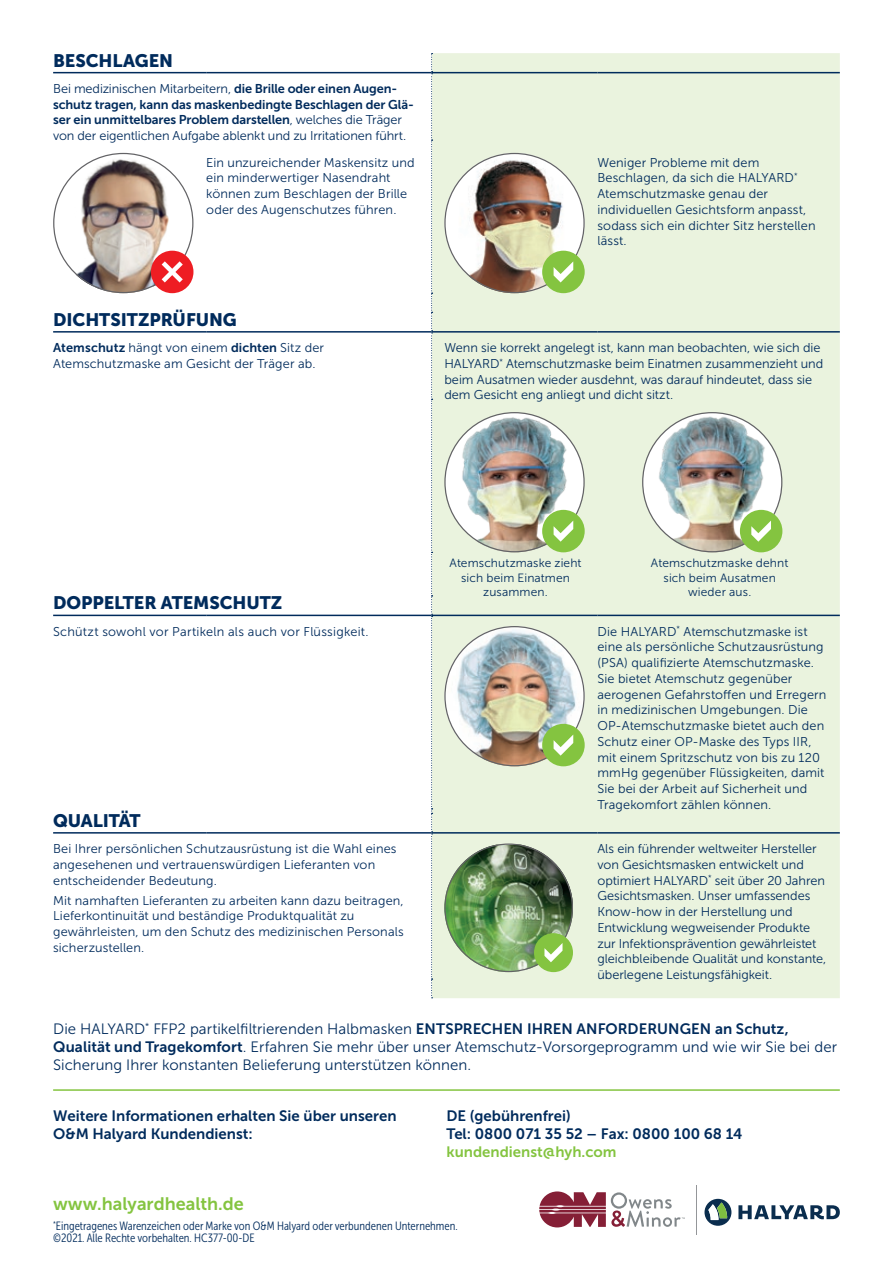
<style>
.page{position:relative;width:893px;height:1263px;background:#fff}
.page>*{position:absolute;margin:0;border:0;box-sizing:border-box;transform-origin:0 0}
.t1{font:18px "Museo Sans 900";letter-spacing:-.005em;color:#002b5c}
.t2{font:18px "Museo Sans 700";color:#84c440}
.t3{font:15px/18px "Museo Sans 300";letter-spacing:.005em;color:#002b5c}
.t4{font:15px/18px "Museo Sans 700";color:#002b5c}
.t5{font:15px "Museo Sans 700";color:#84c440}
.t6{font:12.75px/15.8px "Museo Sans 300";letter-spacing:.005em;color:#002b5c}
.t7{font:12.75px/15.8px "Museo Sans 700";letter-spacing:-.01em;color:#002b5c}
.t8{font:12px/12px "Museo Sans Cond 300";color:#002b5c}
.t9{font:12px/14.2px "Museo Sans 300";letter-spacing:.01em;color:#002b5c;text-align:center}
.s1{font-family:"Museo Sans 700"}
.s2{font-family:"Museo Sans 300"}
</style>
<div class="page">
<svg style="left:704px;top:1199px;width:27px;height:27px"></svg>
<svg style="left:738px;top:1205px;width:102px;height:14px"></svg>
<hr style="left:696px;top:1186px;width:1px;height:49px;background:#949699">
<svg style="left:539px;top:1191px;width:146px;height:36px"></svg>
<hr style="left:53px;top:1089px;width:787px;height:2px;background:#84c440">
<div style="left:433px;top:53px;width:407px;height:945px;background:#eaf3de"></div>
<svg style="left:431px;top:53px;width:2px;height:945px;background:#c9d4d3"></svg>
<hr style="left:53px;top:72px;width:153px;height:1px;background:#002b5c">
<hr style="left:206px;top:72px;width:226px;height:1px;background:#002b5c">
<hr style="left:432px;top:72px;width:165px;height:1px;background:#002b5c">
<hr style="left:597px;top:72px;width:243px;height:1px;background:#002b5c">
<hr style="left:53px;top:331px;width:153px;height:2px;background:#002b5c">
<hr style="left:206px;top:331px;width:226px;height:2px;background:#002b5c">
<hr style="left:432px;top:331px;width:165px;height:2px;background:#002b5c">
<hr style="left:597px;top:331px;width:243px;height:2px;background:#002b5c">
<hr style="left:53px;top:615px;width:153px;height:1px;background:#002b5c">
<hr style="left:206px;top:615px;width:226px;height:1px;background:#002b5c">
<hr style="left:432px;top:615px;width:165px;height:1px;background:#002b5c">
<hr style="left:597px;top:615px;width:243px;height:1px;background:#002b5c">
<hr style="left:53px;top:832px;width:153px;height:2px;background:#002b5c">
<hr style="left:206px;top:832px;width:226px;height:2px;background:#002b5c">
<hr style="left:432px;top:832px;width:165px;height:2px;background:#002b5c">
<hr style="left:597px;top:832px;width:243px;height:2px;background:#002b5c">
<img style="left:53px;top:153px;width:140px;height:140px;border-radius:70px">
<div style="left:151px;top:251px;width:42px;height:42px;background:#ee1d23;border-radius:50%"></div>
<svg style="left:161px;top:257px;width:27px;height:30px"></svg>
<img style="left:444px;top:153px;width:141px;height:140px;border-radius:70px">
<div style="left:542px;top:251px;width:43px;height:42px;background:#84c440;border-radius:50%"></div>
<svg style="left:554px;top:262px;width:19px;height:20px"></svg>
<img style="left:444px;top:412px;width:141px;height:140px;border-radius:70px">
<div style="left:542px;top:510px;width:43px;height:42px;background:#84c440;border-radius:50%"></div>
<svg style="left:554px;top:521px;width:19px;height:21px"></svg>
<img style="left:642px;top:412px;width:140px;height:140px;border-radius:70px">
<div style="left:740px;top:510px;width:42px;height:42px;background:#84c440;border-radius:50%"></div>
<svg style="left:751px;top:521px;width:20px;height:21px"></svg>
<img style="left:444px;top:626px;width:141px;height:140px;border-radius:70px">
<div style="left:542px;top:724px;width:43px;height:42px;background:#84c440;border-radius:50%"></div>
<svg style="left:554px;top:735px;width:19px;height:21px"></svg>
<img style="left:444px;top:844px;width:129px;height:128px">
<div style="left:534px;top:933px;width:39px;height:39px;background:#84c440;border-radius:50%"></div>
<svg style="left:544px;top:943px;width:18px;height:19px"></svg>
<h1 class="t1" style="left:53px;top:50px;width:122px">BESCHLAGEN</h1>
<p class="t6" style="left:53px;top:81px;width:346px">Bei medizinischen Mitarbeitern, <span class="s1">die Brille oder einen Augen-</span></p>
<p class="t7" style="left:53px;top:96px;width:362px">schutz tragen, kann das maskenbedingte Beschlagen der Glä&shy;ser ein unmittelbares Problem darstellen<span class="s2">, welches die Träger</span></p>
<p class="t6" style="left:206px;top:123px;width:210px;line-height:26.5px;text-indent:-153px">von der eigentlichen Aufgabe ablenkt und zu Irritationen führt.<br>Ein unzureichender Maskensitz und</p>
<p class="t6" style="left:206px;top:170px;width:202px">ein minderwertiger Nasendraht können zum Beschlagen der Brille oder des Augenschutzes führen.</p>
<p class="t6" style="left:597px;top:154px;width:220px">Weniger Probleme mit dem<br>Beschlagen, da sich die HALYARD<sup>*<br></sup>Atemschutzmaske genau der individuellen Gesichtsform anpasst, sodass sich ein dichter Sitz herstellen lässt.</p>
<h1 class="t1" style="left:53px;top:309px;width:185px">DICHTSITZPRÜFUNG</h1>
<p class="t6" style="left:53px;top:340px;width:272px"><span class="s1">Atemschutz</span> hängt von einem <span class="s1">dichten</span> Sitz der<br>Atemschutzmaske am Gesicht der Träger ab.</p>
<p class="t6" style="left:444px;top:340px;width:380px">Wenn sie korrekt angelegt ist, kann man beobachten, wie sich die HALYARD<sup>*</sup> Atemschutzmaske beim Einatmen zusammenzieht und beim Ausatmen wieder ausdehnt, was darauf hindeutet, dass sie dem Gesicht eng anliegt und dicht sitzt.</p>
<p class="t9" style="left:450px;top:556px;width:133px">Atemschutzmaske zieht sich beim Einatmen zusammen.</p>
<p class="t9" style="left:651px;top:556px;width:139px">Atemschutzmaske dehnt sich beim Ausatmen wieder aus.</p>
<h1 class="t1" style="left:53px;top:593px;width:231px">DOPPELTER ATEMSCHUTZ</h1>
<p class="t6" style="left:53px;top:623px;width:317px">Schützt sowohl vor Partikeln als auch vor Flüssigkeit.</p>
<p class="t6" style="left:597px;top:623px;width:231px">Die HALYARD<sup>*</sup> Atemschutzmaske ist eine als persönliche Schutzausrüstung (PSA) qualifizierte Atemschutzmaske.<br>Sie bietet Atemschutz gegenüber aerogenen Gefahrstoffen und Erregern in medizinischen Umgebungen. Die OP-Atemschutzmaske bietet auch den Schutz einer OP- Maske des Typs IIR, mit einem Spritzschutz von bis zu 120 mmHg gegenüber Flüssigkeiten, damit Sie bei der Arbeit auf Sicherheit und Tragekomfort zählen können.</p>
<h1 class="t1" style="left:53px;top:810px;width:89px">QUALITÄT</h1>
<p class="t6" style="left:53px;top:841px;width:345px">Bei Ihrer persönlichen Schutzausrüstung ist die Wahl eines angesehenen und vertrauenswürdigen Lieferanten von entscheidender Bedeutung.</p>
<p class="t6" style="left:53px;top:892px;width:352px">Mit namhaften Lieferanten zu arbeiten kann dazu beitragen, Lieferkontinuität und beständige Produktqualität zu gewährleisten, um den Schutz des medizinischen Personals sicherzustellen.</p>
<p class="t6" style="left:597px;top:841px;width:230px">Als ein führender weltweiter Hersteller von Gesichtsmasken entwickelt und optimiert HALYARD<sup>*</sup> seit über 20 Jahren Gesichtsmasken. Unser umfassendes Know- how in der Herstellung und Entwicklung wegweisender Produkte zur Infektionsprävention gewährleistet gleichbleibende Qualität und konstante, überlegene Leistungsfähigkeit.</p>
<p class="t3" style="left:53px;top:1019px;width:785px">Die HALYARD<sup>*</sup> FFP2 partikelfiltrierenden Halbmasken <span class="s1">ENTSPRECHEN IHREN ANFORDERUNGEN an Schutz,<br>Qualität und Tragekomfort</span>. Erfahren Sie mehr über unser Atemschutz-Vorsorgeprogramm und wie wir Sie bei der<br>Sicherung Ihrer konstanten Belieferung unterstützen können.</p>
<p class="t4" style="left:53px;top:1107px;width:345px">Weitere Informationen erhalten Sie über unseren<br>O&amp;M Halyard Kundendienst:</p>
<p class="t4" style="left:446px;top:1107px;width:297px">DE (gebührenfrei)<br>Tel: 0800 071 35 52 – Fax: 0800 100 68 14</p>
<p class="t5" style="left:446px;top:1144px;width:172px">kundendienst@hyh.com</p>
<h1 class="t2" style="left:53px;top:1193px;width:192px">www.halyardhealth.de</h1>
<p class="t8" style="left:53px;top:1220px;width:406px"><sup>*</sup>Eingetragenes Warenzeichen oder Marke von O&amp;M Halyard oder verbundenen Unternehmen. ©2021. Alle Rechte vorbehalten. HC377-00-DE</p>
</div>
